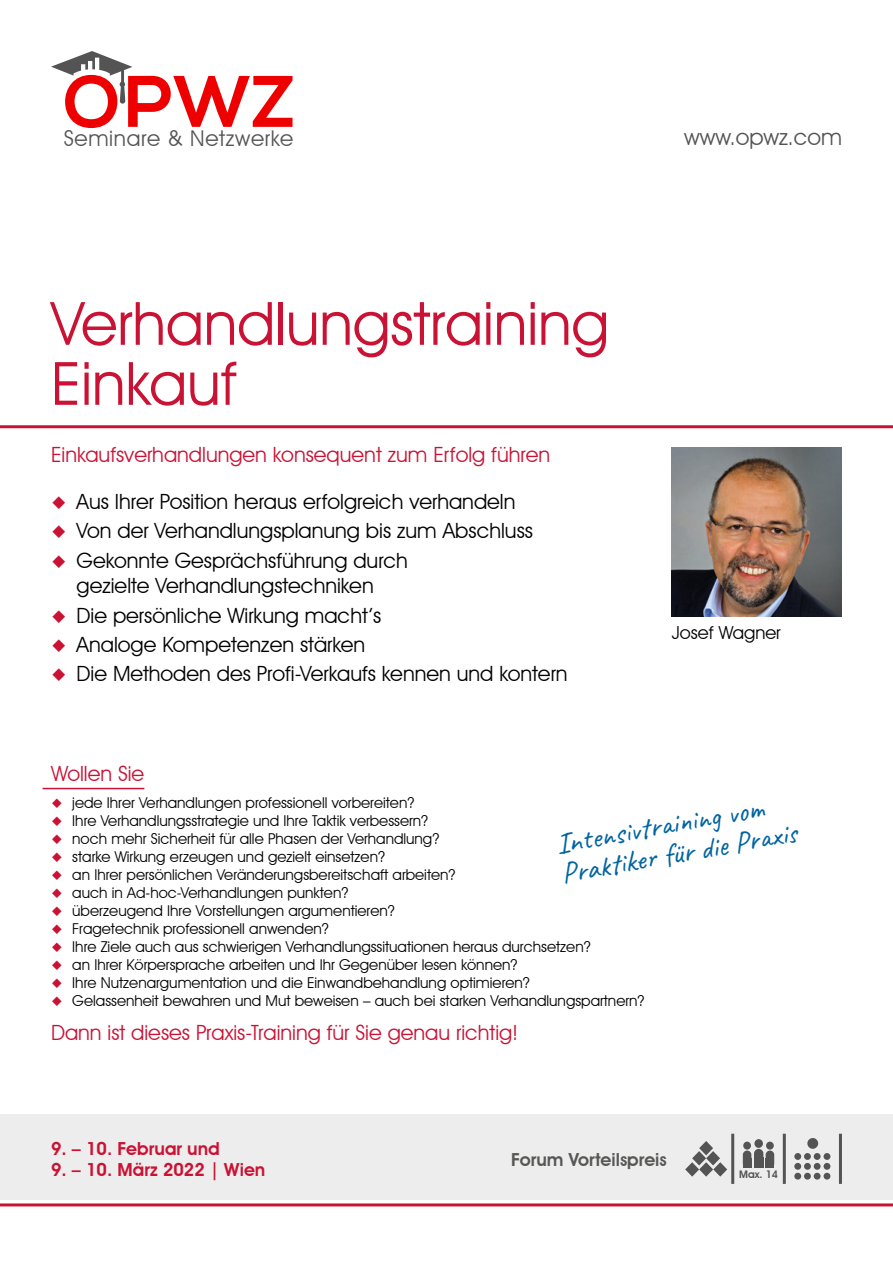
<style>
.page{position:relative;width:893px;height:1263px;background:#fff}
.page>*{position:absolute;margin:0;border:0;box-sizing:border-box;transform-origin:0 0}
.t1{font:700 72.75px "Nexa";color:#e00}
.t2{font:60px/60px "Avant Garde IT Cby BT";color:#ca1234}
.t3{font:30px/30px "Caveat";color:#0064a0}
.t4{font:22.5px "Avant Garde IT Cby BT";color:#545454}
.t5{font:21.75px "Avant Garde IT Cby BT";letter-spacing:.03em;color:#545454}
.t6{font:21px/25.2px "Avant Garde IT Cby BT";color:#000;text-align:center}
.t7{font:21px "Avant Garde IT Cby BT";color:#ca1234}
.t8{font:600 18px "Avant Garde IT Cby BT";color:#ca1234}
.t9{font:600 18px "Avant Garde IT Cby BT";color:#575756}
.t10{font:18px "Avant Garde IT Cby BT";color:#000}
.t11{font:15px "Avant Garde IT Cby BT";color:#000}
.t12{font:600 10.5px "Avant Garde IT Cby BT";color:#545454}
.s1{color:#ca1234}
</style>
<div class="page">
<hr style="left:0;top:425px;width:893px;height:3px;background:#ca1234">
<hr style="left:0;top:1203px;width:893px;height:3px;background:#ca1234">
<svg style="left:51px;top:51px;width:81px;height:53px"></svg>
<div style="left:0;top:1114px;width:497px;height:85px;background:#ededed"></div>
<div style="left:472px;top:1114px;width:421px;height:85px;background:#ededed"></div>
<hr style="left:731px;top:1134px;width:3px;height:50px;background:#545454">
<hr style="left:783px;top:1134px;width:3px;height:50px;background:#545454">
<hr style="left:839px;top:1134px;width:3px;height:50px;background:#545454">
<svg style="left:685px;top:1141px;width:42px;height:35px"></svg>
<div style="left:743px;top:1150px;width:8px;height:18px;background:#545454;border-radius:4px"></div>
<div style="left:743px;top:1141px;width:8px;height:8px;background:#545454;border-radius:50%"></div>
<div style="left:743px;top:1159px;width:8px;height:9px;background:#545454"></div>
<div style="left:754px;top:1149px;width:9px;height:19px;background:#545454;border-radius:5px"></div>
<div style="left:754px;top:1139px;width:9px;height:9px;background:#545454;border-radius:50%"></div>
<div style="left:754px;top:1158px;width:9px;height:10px;background:#545454"></div>
<div style="left:766px;top:1150px;width:8px;height:18px;background:#545454;border-radius:4px"></div>
<div style="left:766px;top:1141px;width:8px;height:8px;background:#545454;border-radius:50%"></div>
<div style="left:766px;top:1159px;width:8px;height:9px;background:#545454"></div>
<div style="left:807px;top:1138px;width:11px;height:11px;background:#545454;border-radius:50%"></div>
<div style="left:804px;top:1153px;width:7px;height:7px;background:#545454;border-radius:50%"></div>
<div style="left:814px;top:1153px;width:7px;height:7px;background:#545454;border-radius:50%"></div>
<div style="left:824px;top:1153px;width:6px;height:7px;background:#545454;border-radius:50%"></div>
<div style="left:804px;top:1163px;width:7px;height:7px;background:#545454;border-radius:50%"></div>
<div style="left:814px;top:1163px;width:7px;height:7px;background:#545454;border-radius:50%"></div>
<div style="left:824px;top:1163px;width:6px;height:7px;background:#545454;border-radius:50%"></div>
<div style="left:804px;top:1173px;width:7px;height:6px;background:#545454;border-radius:50%"></div>
<div style="left:814px;top:1173px;width:7px;height:6px;background:#545454;border-radius:50%"></div>
<svg style="left:824px;top:1173px;width:6px;height:6px"></svg>
<div style="left:794px;top:1153px;width:7px;height:7px;background:#545454;border-radius:50%"></div>
<div style="left:794px;top:1163px;width:7px;height:7px;background:#545454;border-radius:50%"></div>
<div style="left:794px;top:1173px;width:7px;height:6px;background:#545454;border-radius:50%"></div>
<img style="left:672px;top:447px;width:170px;height:170px">
<hr style="left:43px;top:788px;width:101px;height:1px;background:#ca1234">
<h1 class="t1" style="left:64px;top:60px;width:232px">OPWZ</h1>
<h3 class="t5" style="left:64px;top:125px;width:231px">Seminare &amp; Netzwerke</h3>
<h2 class="t2" style="left:51px;top:293px;width:560px">Verhandlungstraining<br>Einkauf</h2>
<h3 class="t7" style="left:51px;top:442px;width:501px">Einkaufsverhandlungen konsequent zum Erfolg führen</h3>
<h3 class="t6" style="left:51px;top:489px;width:466px"><span class="s1">◆</span> Aus Ihrer Position heraus erfolgreich verhandeln</h3>
<h3 class="t6" style="left:51px;top:518px;width:483px"><span class="s1">◆</span> Von der Verhandlungsplanung bis zum Abschluss</h3>
<h3 class="t6" style="left:51px;top:548px;width:358px"><span class="s1">◆</span> Gekonnte Gesprächsführung durch gezielte Verhandlungstechniken</h3>
<h3 class="t6" style="left:51px;top:602px;width:332px"><span class="s1">◆</span> Die persönliche Wirkung macht’s</h3>
<h3 class="t6" style="left:51px;top:632px;width:316px"><span class="s1">◆</span> Analoge Kompetenzen stärken</h3>
<h3 class="t6" style="left:51px;top:661px;width:518px"><span class="s1">◆</span> Die Methoden des Profi-Verkaufs kennen und kontern</h3>
<h3 class="t4" style="left:684px;top:123px;width:159px">www.opwz.com</h3>
<p class="t10" style="left:672px;top:621px;width:110px">Josef Wagner</p>
<h3 class="t7" style="left:51px;top:761px;width:95px">Wollen Sie</h3>
<p class="t11" style="left:51px;top:793px;width:365px"><span class="s1">◆</span> jede Ihrer Verhandlungen professionell vorbereiten?</p>
<p class="t11" style="left:51px;top:811px;width:379px"><span class="s1">◆</span> Ihre Verhandlungsstrategie und Ihre Taktik verbessern?</p>
<p class="t11" style="left:51px;top:829px;width:390px"><span class="s1">◆</span> noch mehr Sicherheit für alle Phasen der Verhandlung?</p>
<p class="t11" style="left:51px;top:847px;width:335px"><span class="s1">◆</span> starke Wirkung erzeugen und gezielt einsetzen?</p>
<p class="t11" style="left:51px;top:865px;width:406px"><span class="s1">◆</span> an Ihrer persönlichen Veränderungsbereitschaft arbeiten?</p>
<p class="t11" style="left:51px;top:883px;width:299px"><span class="s1">◆</span> auch in Ad-hoc-Verhandlungen punkten?</p>
<p class="t11" style="left:51px;top:901px;width:345px"><span class="s1">◆</span> überzeugend Ihre Vorstellungen argumentieren?</p>
<p class="t11" style="left:51px;top:919px;width:279px"><span class="s1">◆</span> Fragetechnik professionell anwenden?</p>
<p class="t11" style="left:51px;top:937px;width:541px"><span class="s1">◆</span> Ihre Ziele auch aus schwierigen Verhandlungssituationen heraus durchsetzen?</p>
<p class="t11" style="left:51px;top:955px;width:468px"><span class="s1">◆</span> an Ihrer Körpersprache arbeiten und Ihr Gegenüber lesen können?</p>
<p class="t11" style="left:51px;top:973px;width:480px"><span class="s1">◆</span> Ihre Nutzenargumentation und die Einwandbehandlung optimieren?</p>
<p class="t11" style="left:51px;top:991px;width:595px"><span class="s1">◆</span> Gelassenheit bewahren und Mut beweisen – auch bei starken Verhandlungspartnern?</p>
<h3 class="t7" style="left:51px;top:1019px;width:469px">Dann ist dieses Praxis-Training für Sie genau richtig!</h3>
<h3 class="t3" style="left:554px;top:829px;width:240px;rotate:-10deg">Intensivtraining vom<br>Praktiker für die Praxis</h3>
<p class="t8" style="left:51px;top:1137px;width:170px">9. – 10. Februar und</p>
<p class="t8" style="left:51px;top:1159px;width:216px">9. – 10. März 2022 | Wien</p>
<p class="t9" style="left:511px;top:1148px;width:157px">Forum Vorteilspreis</p>
<p class="t12" style="left:739px;top:1168px;width:40px">Max. 14</p>
</div>
